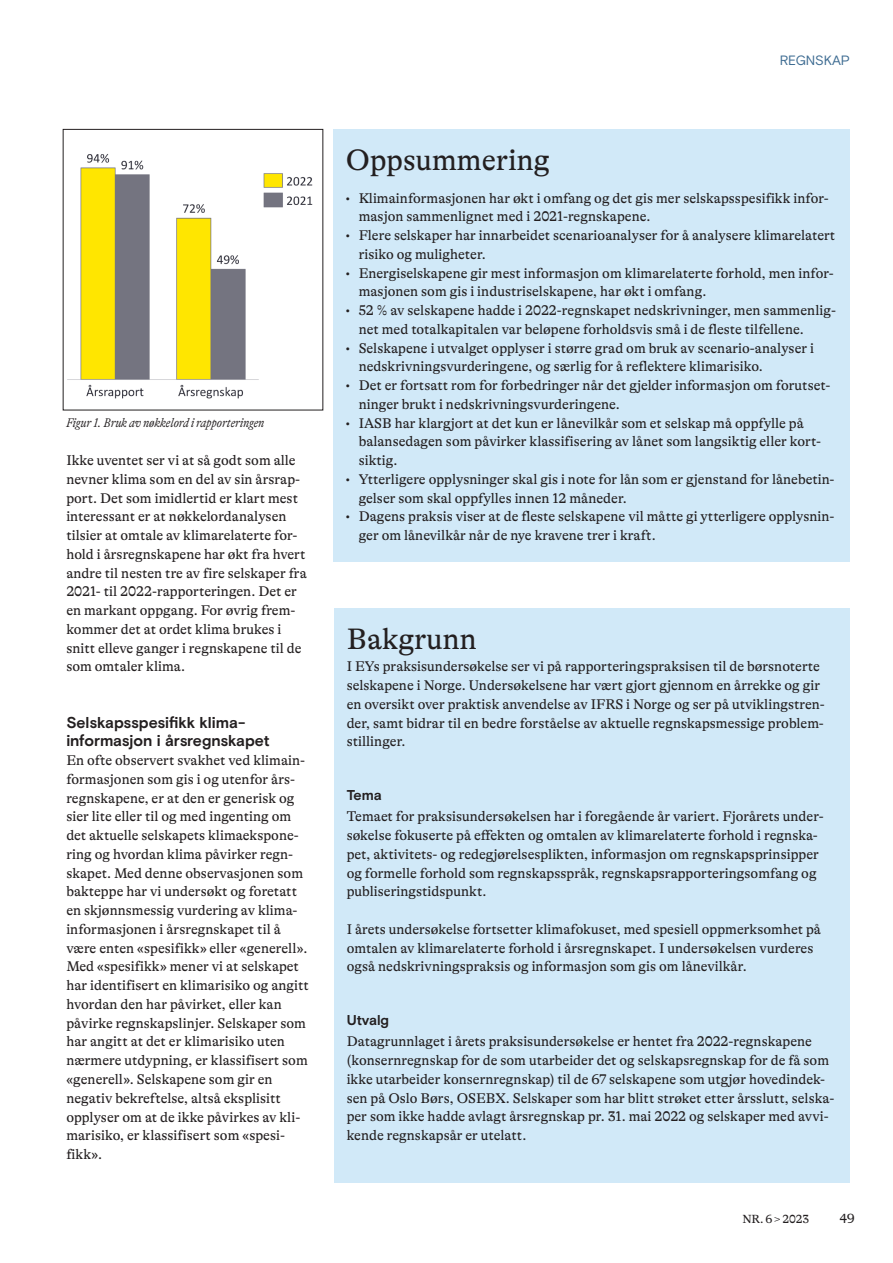
<style>
.page{position:relative;width:893px;height:1263px;background:#fff}
.page>*{position:absolute;margin:0;border:0;box-sizing:border-box;transform-origin:0 0}
.t1{font:30px "GT Alpina";color:#231f20}
.t2{font:700 15.75px/18.8px "Basis Grotesque Pro";letter-spacing:-.01em;color:#231f20}
.t3{font:14.25px/18.8px "GT Alpina";color:#231f20}
.t4{font:700 14.25px "Basis Grotesque Pro";letter-spacing:-.01em;color:#231f20}
.t5{font:13.5px "Basis Grotesque Pro";color:#3e6c92}
.t6{font:13.5px "GT Alpina";color:#231f20}
.t7{font:italic 300 condensed 12.75px "GT Alpina";letter-spacing:-.005em;color:#231f20}
.t8{font:12px "GT Alpina";letter-spacing:-.005em;color:#231f20}
.s1{font-weight:700}
</style>
<div class="page">
<div style="left:334px;top:609px;width:515px;height:574px;background:#d1e9f8"></div>
<div style="left:333px;top:130px;width:516px;height:432px;background:#d1e9f8"></div>
<img style="left:67px;top:154px;width:246px;height:245px">
<p class="t7" style="left:66px;top:415px;width:199px">Figur 1. Bruk av nøkkelord i rapporteringen</p>
<p class="t3" style="left:66px;top:451px;width:242px">Ikke uventet ser vi at så godt som alle nevner klima som en del av sin årsrap&shy;port. Det som imidlertid er klart mest interessant er at nøkkelordanalysen tilsier at omtale av klimarelaterte for&shy;hold i årsregnskapene har økt fra hvert andre til nesten tre av fire selskaper fra 2021- til 2022-rapporteringen. Det er en markant oppgang. For øvrig frem&shy;kommer det at ordet klima brukes i snitt elleve ganger i regnskapene til de som omtaler klima.</p>
<p class="t2" style="left:66px;top:713px;width:205px">Selskapsspesifikk klima&shy;informasjon i årsregnskapet</p>
<p class="t3" style="left:66px;top:751px;width:244px">En ofte observert svakhet ved klimain&shy;formasjonen som gis i og utenfor års&shy;regnskapene, er at den er generisk og sier lite eller til og med ingenting om det aktuelle selskapets klimaekspone&shy;ring og hvordan klima påvirker regn&shy;skapet. Med denne observasjonen som bakteppe har vi undersøkt og foretatt en skjønnsmessig vurdering av klima&shy;informasjonen i årsregnskapet til å være enten «spesifikk» eller «generell».<br>Med «spesifikk» mener vi at selskapet har identifisert en klimarisiko og angitt hvordan den har påvirket, eller kan påvirke regnskapslinjer. Selskaper som har angitt at det er klimarisiko uten nærmere utdypning, er klassifisert som «generell». Selskapene som gir en negativ bekreftelse, altså eksplisitt opplyser om at de ikke påvirkes av kli&shy;marisiko, er klassifisert som «spesi&shy;fikk».</p>
<p class="t5" style="left:780px;top:52px;width:18px">REGNSKAP</p>
<h1 class="t1" style="left:346px;top:144px;width:205px">Oppsummering</h1>
<p class="t3" style="left:359px;top:189px;width:472px;text-indent:-13px"><span class="s1">•</span> Klimainformasjonen har økt i omfang og det gis mer selskapsspesifikk infor&shy;masjon sammenlignet med i 2021-regnskapene.</p>
<p class="t3" style="left:359px;top:226px;width:478px;text-indent:-13px"><span class="s1">•</span> Flere selskaper har innarbeidet scenarioanalyser for å analysere klimarelatert risiko og muligheter.</p>
<p class="t3" style="left:359px;top:264px;width:477px;text-indent:-13px"><span class="s1">•</span> Energiselskapene gir mest informasjon om klimarelaterte forhold, men infor&shy;masjonen som gis i industriselskapene, har økt i omfang.</p>
<p class="t3" style="left:359px;top:301px;width:479px;text-indent:-13px"><span class="s1">•</span> 52 % av selskapene hadde i 2022-regnskapet nedskrivninger, men sammenlig&shy;net med totalkapitalen var beløpene forholdsvis små i de fleste tilfellene.</p>
<p class="t3" style="left:359px;top:339px;width:457px;text-indent:-13px"><span class="s1">•</span> Selskapene i utvalget opplyser i større grad om bruk av scenario-analyser i nedskrivningsvurderingene, og særlig for å reflektere klimarisiko.</p>
<p class="t3" style="left:359px;top:376px;width:473px;text-indent:-13px"><span class="s1">•</span> Det er fortsatt rom for forbedringer når det gjelder informasjon om forutset&shy;ninger brukt i nedskrivningsvurderingene.</p>
<p class="t3" style="left:359px;top:414px;width:464px;text-indent:-13px"><span class="s1">•</span> IASB har klargjort at det kun er lånevilkår som et selskap må oppfylle på balansedagen som påvirker klassifisering av lånet som langsiktig eller kort&shy;siktig.</p>
<p class="t3" style="left:359px;top:470px;width:477px;text-indent:-13px"><span class="s1">•</span> Ytterligere opplysninger skal gis i note for lån som er gjenstand for lånebetin&shy;gelser som skal oppfylles innen 12 måneder.</p>
<p class="t3" style="left:359px;top:507px;width:477px;text-indent:-13px"><span class="s1">•</span> Dagens praksis viser at de fleste selskapene vil måtte gi ytterligere opplysnin&shy;ger om lånevilkår når de nye kravene trer i kraft.</p>
<h1 class="t1" style="left:347px;top:622px;width:132px">Bakgrunn</h1>
<p class="t3" style="left:347px;top:657px;width:480px">I EYs praksisundersøkelse ser vi på rapporteringspraksisen til de børsnoterte selskapene i Norge. Undersøkelsene har vært gjort gjennom en årrekke og gir en oversikt over praktisk anvendelse av IFRS i Norge og ser på utviklingstren&shy;der, samt bidrar til en bedre forståelse av aktuelle regnskapsmessige problem&shy;stillinger.</p>
<p class="t4" style="left:347px;top:786px;width:37px">Tema</p>
<p class="t3" style="left:347px;top:807px;width:479px">Temaet for praksisundersøkelsen har i foregående år variert. Fjorårets under&shy;søkelse fokuserte på effekten og omtalen av klimarelaterte forhold i regnska&shy;pet, aktivitets- og redegjørelsesplikten, informasjon om regnskapsprinsipper og formelle forhold som regnskapsspråk, regnskapsrapporteringsomfang og publiseringstidspunkt.</p>
<p class="t3" style="left:347px;top:920px;width:476px">I årets undersøkelse fortsetter klimafokuset, med spesiell oppmerksomhet på omtalen av klimarelaterte forhold i årsregnskapet. I undersøkelsen vurderes også nedskrivningspraksis og informasjon som gis om lånevilkår.</p>
<p class="t4" style="left:347px;top:1011px;width:44px">Utvalg</p>
<p class="t3" style="left:347px;top:1032px;width:489px">Datagrunnlaget i årets praksisundersøkelse er hentet fra 2022-regnskapene (konsernregnskap for de som utarbeider det og selskapsregnskap for de få som ikke utarbeider konsernregnskap) til de 67 selskapene som utgjør hovedindek&shy;sen på Oslo Børs, OSEBX. Selskaper som har blitt strøket etter årsslutt, selska&shy;per som ikke hadde avlagt årsregnskap pr. 31. mai 2022 og selskaper med avvi&shy;kende regnskapsår er utelatt.</p>
<p class="t8" style="left:742px;top:1212px;width:68px">NR. 6 &gt; 2023</p>
<p class="t6" style="left:840px;top:1211px;width:17px">49</p>
</div>
